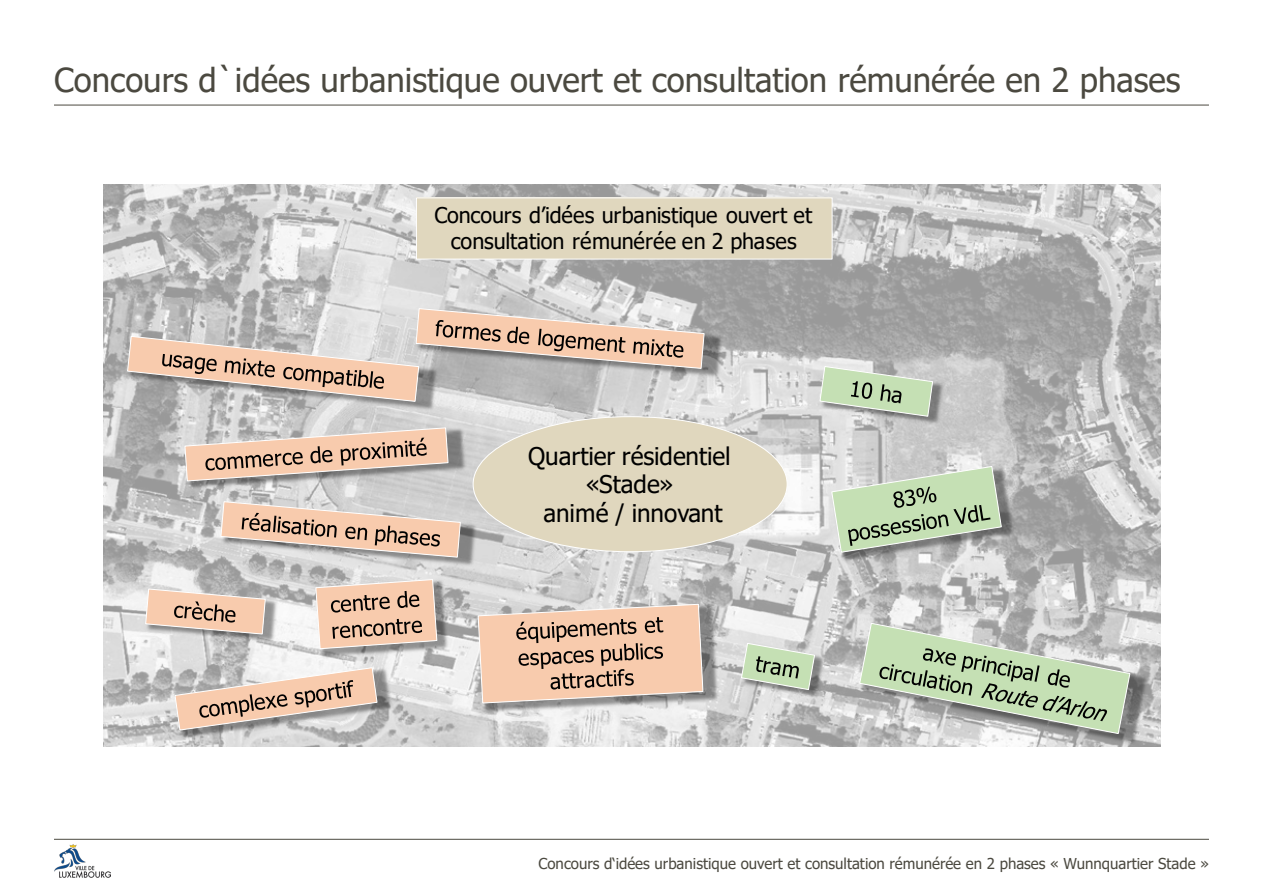
<style>
.page{position:relative;width:1263px;height:893px;background:#fff}
.page>*{position:absolute;margin:0;border:0;box-sizing:border-box;transform-origin:0 0}
.t1{font:33px "Tahoma";color:#4b4940}
.t2{font:24.3px/28.8px "Tahoma";letter-spacing:-.005em;color:#000;text-align:center}
.t3{font:21.6px/26.1px "Tahoma";color:#000;text-align:center}
.t4{font:15px "Tahoma";color:#4b4940}
</style>
<div class="page">
<hr style="left:54px;top:839px;width:1155px;height:1px;background:#4b4940">
<img style="left:54px;top:844px;width:56px;height:33px">
<hr style="left:54px;top:105px;width:1155px;height:1px;background:#4b4940">
<img style="left:103px;top:184px;width:1057px;height:563px">
<img style="left:817px;top:363px;width:131px;height:65px">
<svg style="left:819px;top:365px;width:115px;height:52px;background:#bcccb3"></svg>
<img style="left:829px;top:463px;width:190px;height:103px">
<svg style="left:831px;top:465px;width:171px;height:88px;background:#b5c5ab"></svg>
<img style="left:738px;top:639px;width:90px;height:63px">
<svg style="left:740px;top:642px;width:75px;height:49px;background:#b8c7af"></svg>
<img style="left:857px;top:620px;width:294px;height:127px">
<svg style="left:859px;top:622px;width:272px;height:113px;background:#b5c1ae"></svg>
<div style="left:473px;top:417px;width:314px;height:135px;background:#e0d7be;border-radius:50%"></div>
<div style="left:416px;top:198px;width:416px;height:61px;background:#e0d7be"></div>
<div style="left:416px;top:197px;width:416px;height:63px;border:1px solid #fff"></div>
<img style="left:218px;top:498px;width:263px;height:71px">
<svg style="left:220px;top:501px;width:241px;height:57px;background:#d2bbac"></svg>
<img style="left:413px;top:305px;width:313px;height:75px">
<img style="left:124px;top:332px;width:317px;height:81px">
<svg style="left:127px;top:308px;width:578px;height:94px;background:#cbbdb3"></svg>
<img style="left:182px;top:424px;width:287px;height:69px">
<svg style="left:184px;top:427px;width:265px;height:55px;background:#cfb7a7"></svg>
<img style="left:475px;top:601px;width:248px;height:116px">
<svg style="left:477px;top:603px;width:227px;height:101px;background:#d8b6a0"></svg>
<img style="left:142px;top:585px;width:138px;height:61px">
<svg style="left:145px;top:588px;width:121px;height:47px;background:#d8bca9"></svg>
<img style="left:312px;top:576px;width:140px;height:85px">
<svg style="left:315px;top:579px;width:123px;height:71px;background:#d4b49f"></svg>
<img style="left:172px;top:664px;width:223px;height:78px">
<svg style="left:174px;top:667px;width:204px;height:64px;background:#d0bcae"></svg>
<p class="t1" style="left:54px;top:58px;width:1128px">Concours d`idées urbanistique ouvert et consultation rémunérée en 2 phases</p>
<p class="t3" style="left:435px;top:203px;width:379px">Concours d’idées urbanistique ouvert et consultation rémunérée en 2 phases</p>
<p class="t2" style="left:528px;top:443px;width:204px">Quartier résidentiel «Stade»<br>animé / innovant</p>
<p class="t4" style="left:538px;top:854px;width:672px">Concours d‘idées urbanistique ouvert et consultation rémunérée en 2 phases « Wunnquartier Stade »</p>
</div>
